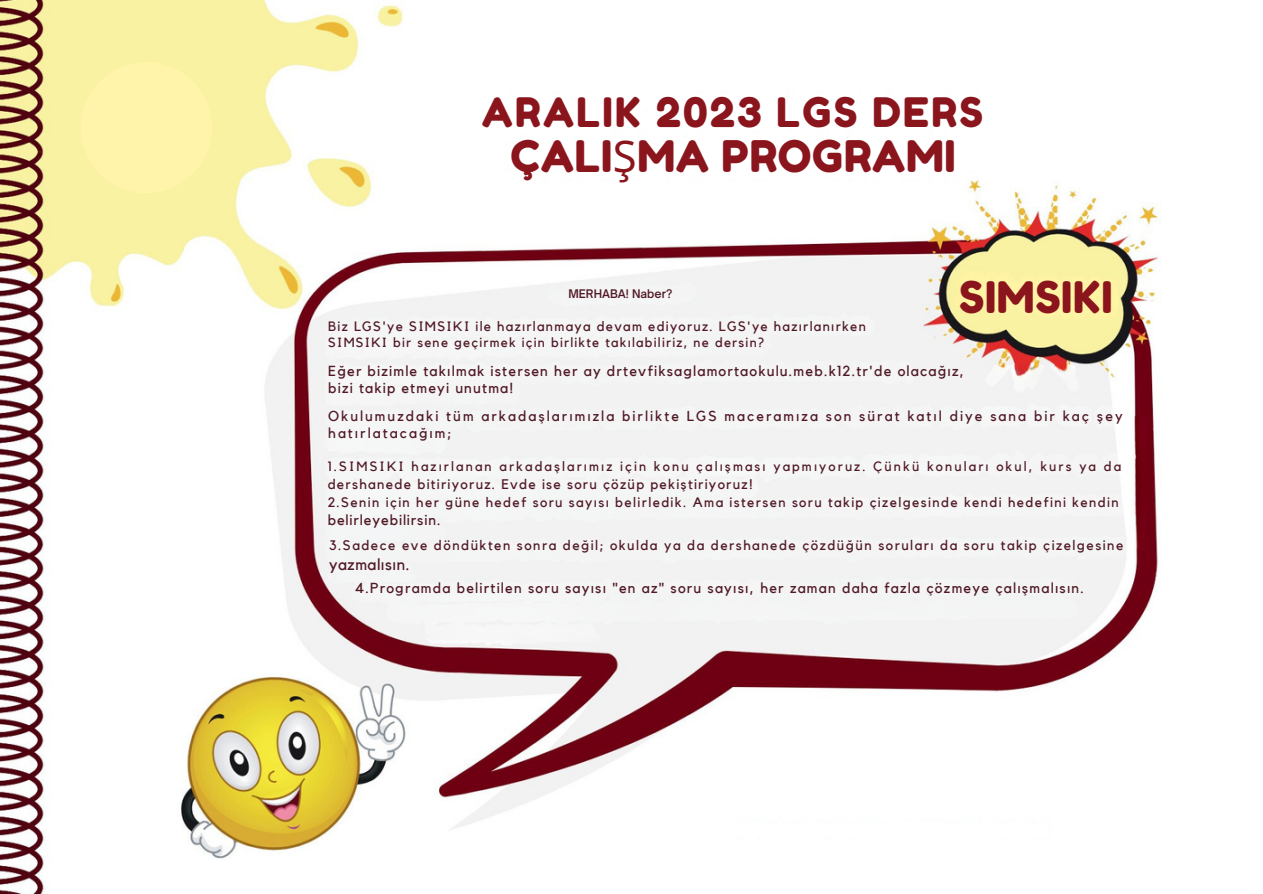
<style>
.page{position:relative;width:1263px;height:894px;background:#fff}
.page>*{position:absolute;margin:0;border:0;box-sizing:border-box;transform-origin:0 0}
.t1{font:43.5px "Fredoka One";letter-spacing:.015em;color:#8a151c}
.t2{font:40.5px "Fredoka One";letter-spacing:.055em;color:#8a151c}
.t3{font:15.9px "Kollektif";letter-spacing:.035em;color:#511926}
.t4{font:14.55px "Kollektif";letter-spacing:.08em;color:#511926}
.t5{font:14.55px "Kollektif";letter-spacing:.06em;color:#511926}
.t6{font:14.4px "Kollektif";letter-spacing:.14em;color:#511926}
.t7{font:14.4px "Kollektif";letter-spacing:.085em;color:#511926}
.t8{font:13.95px "Kollektif";letter-spacing:.09em;color:#511926}
.t9{font:13.8px "Kollektif";letter-spacing:.11em;color:#511926}
.t10{font:13.65px "Kollektif";letter-spacing:.1em;color:#511926}
.t11{font:13.5px "Kollektif";letter-spacing:.155em;color:#511926}
.t12{font:13.5px "Kollektif";letter-spacing:.095em;color:#511926}
.t13{font:13.35px "Kollektif";letter-spacing:.095em;color:#511926}
.t14{font:600 11.4px "Open Sauce One";color:#511926}
.s1{font-family:"Noto Sans"}
</style>
<div class="page">
<img style="left:0;top:0;width:1161px;height:893px">
<div style="left:81px;top:62px;width:131px;height:131px;background:#fff4a9;border-radius:50%"></div>
<p class="t2" style="left:482px;top:88px;width:503px">ARALIK 2023 LGS DERS</p>
<p class="t1" style="left:511px;top:130px;width:447px">ÇALI<span class="s1">Ş</span>MA PROGRAMI</p>
<p class="t1" style="left:959px;top:270px;width:155px">SIMSIKI</p>
<p class="t14" style="left:568px;top:287px;width:105px">MERHABA! Naber?</p>
<p class="t12" style="left:328px;top:320px;width:539px">Biz LGS'ye SIMSIKI ile hazırlanmaya devam ediyoruz. LGS'ye hazırlanırken</p>
<p class="t13" style="left:328px;top:336px;width:437px">SIMSIKI bir sene geçirmek için birlikte takılabiliriz, ne dersin?</p>
<p class="t4" style="left:328px;top:364px;width:637px">Eğer bizimle takılmak istersen her ay drtevfiksaglamortaokulu.meb.k12.tr'de olacağız,</p>
<p class="t4" style="left:328px;top:380px;width:187px">bizi takip etmeyi unutma!</p>
<p class="t6" style="left:328px;top:409px;width:796px">Okulumuzdaki tüm arkadaşlarımızla birlikte LGS maceramıza son sürat katıl diye sana bir kaç şey</p>
<p class="t6" style="left:328px;top:425px;width:125px">hatırlatacağım;</p>
<p class="t11" style="left:328px;top:459px;width:795px">1.SIMSIKI hazırlanan arkadaşlarımız için konu çalışması yapmıyoruz. Çünkü konuları okul, kurs ya da</p>
<p class="t8" style="left:328px;top:477px;width:426px">dershanede bitiriyoruz. Evde ise soru çözüp pekiştiriyoruz!</p>
<p class="t10" style="left:328px;top:495px;width:793px">2.Senin için her güne hedef soru sayısı belirledik. Ama istersen soru takip çizelgesinde kendi hedefini kendin</p>
<p class="t5" style="left:328px;top:513px;width:114px">belirleyebilirsin.</p>
<p class="t9" style="left:329px;top:539px;width:796px">3.Sadece eve döndükten sonra değil; okulda ya da dershanede çözdüğün soruları da soru takip çizelgesine</p>
<p class="t3" style="left:329px;top:556px;width:82px">yazmalısın.</p>
<p class="t7" style="left:355px;top:581px;width:731px">4.Programda belirtilen soru sayısı "en az" soru sayısı, her zaman daha fazla çözmeye çalışmalısın.</p>
</div>
